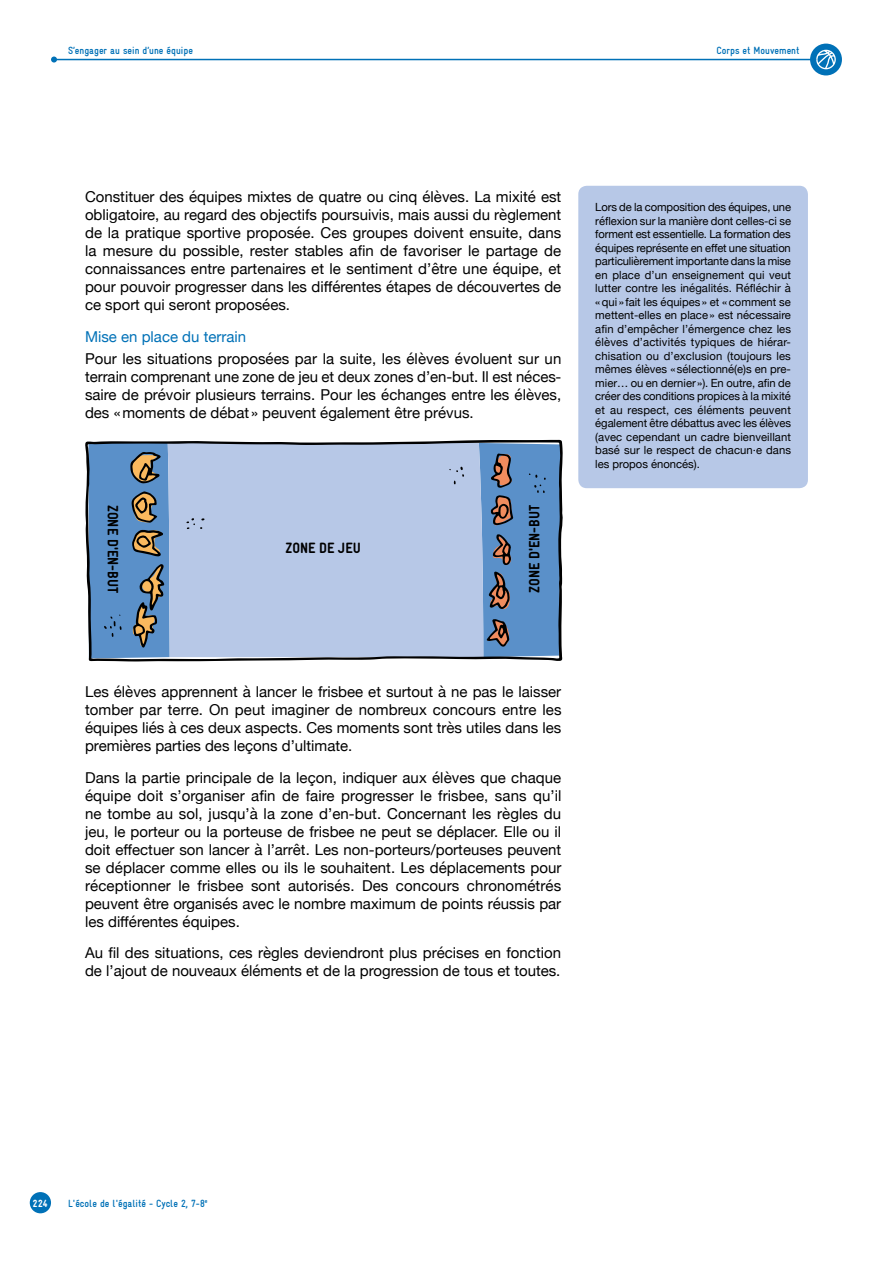
<style>
.page{position:relative;width:893px;height:1263px;background:#fff}
.page>*{position:absolute;margin:0;border:0;box-sizing:border-box;transform-origin:0 0}
.t1{font:15px/18px "Helvetica Neue";color:#000;text-align:justify}
.t2{font:900 condensed 15px "Gravur";color:#000}
.t3{font:15px "Helvetica Neue";color:#0071b7}
.t4{font:11.25px/13.5px "Helvetica Neue";letter-spacing:.005em;color:#000;text-align:justify}
.t5{font:700 condensed 10.5px "Gravur";color:#0071b7}
.t6{font:900 condensed 10.5px "Gravur";color:#fff}
</style>
<div class="page">
<hr style="left:54px;top:59px;width:763px;height:1px;background:#0071b7">
<svg style="left:51px;top:57px;width:6px;height:6px"></svg>
<div style="left:30px;top:1192px;width:21px;height:21px;background:#0071b7;border-radius:50%"></div>
<svg style="left:810px;top:44px;width:32px;height:31px"></svg>
<svg style="left:85px;top:440px;width:478px;height:221px;background:#96adce"></svg>
<div style="left:578px;top:186px;width:230px;height:302px;background:#b7c8e7;border-radius:9px"></div>
<p class="t5" style="left:68px;top:45px;width:126px">S’engager au sein d’une équipe</p>
<p class="t5" style="left:716px;top:45px;width:84px">Corps et Mouvement</p>
<p class="t1" style="left:85px;top:189px;width:478px">Constituer des équipes mixtes de quatre ou cinq élèves. La mixité est obligatoire, au regard des objectifs poursuivis, mais aussi du règlement de la pratique sportive proposée. Ces groupes doivent ensuite, dans la mesure du possible, rester stables afin de favoriser le partage de connaissances entre partenaires et le sentiment d’être une équipe, et pour pouvoir progresser dans les différentes étapes de découvertes de ce sport qui seront proposées.</p>
<p class="t3" style="left:85px;top:325px;width:163px">Mise en place du terrain</p>
<p class="t1" style="left:85px;top:351px;width:478px">Pour les situations proposées par la suite, les élèves évoluent sur un terrain comprenant une zone de jeu et deux zones d’en-but. Il est néces&shy;saire de prévoir plusieurs terrains. Pour les échanges entre les élèves, des «moments de débat » peuvent également être prévus.</p>
<p class="t2" style="left:121px;top:505px;width:90px;rotate:90deg">ZONE D'EN-BUT</p>
<p class="t2" style="left:285px;top:540px;width:77px">ZONE DE JEU</p>
<p class="t2" style="left:526px;top:593px;width:90px;rotate:-90deg">ZONE D'EN-BUT</p>
<p class="t4" style="left:595px;top:201px;width:197px">Lors de la composition des équipes, une réflexion sur la manière dont celles-ci se forment est essentielle. La formation des équipes représente en effet une situation particulièrement importante dans la mise en place d’un enseignement qui veut lutter contre les inégalités. Réfléchir à «qui » fait les équipes » et «comment se mettent-elles en place» est nécessaire afin d’empêcher l’émergence chez les élèves d’activités typiques de hiérar&shy;chisation ou d’exclusion (toujours les mêmes élèves « sélectionné(e)s en pre&shy;mier… ou en dernier »). En outre, afin de créer des conditions propices à la mixité et au respect, ces éléments peuvent également être débattus avec les élèves (avec cependant un cadre bienveillant basé sur le respect de chacun∙e dans les propos énoncés).</p>
<p class="t1" style="left:85px;top:684px;width:478px">Les élèves apprennent à lancer le frisbee et surtout à ne pas le laisser tomber par terre. On peut imaginer de nombreux concours entre les équipes liés à ces deux aspects. Ces moments sont très utiles dans les premières parties des leçons d’ultimate.</p>
<p class="t1" style="left:85px;top:769px;width:478px">Dans la partie principale de la leçon, indiquer aux élèves que chaque équipe doit s’organiser afin de faire progresser le frisbee, sans qu’il ne tombe au sol, jusqu’à la zone d’en-but. Concernant les règles du jeu, le porteur ou la porteuse de frisbee ne peut se déplacer. Elle ou il doit effectuer son lancer à l’arrêt. Les non-porteurs/porteuses peuvent se déplacer comme elles ou ils le souhaitent. Les déplacements pour réceptionner le frisbee sont autorisés. Des concours chronométrés peuvent être organisés avec le nombre maximum de points réussis par les différentes équipes.</p>
<p class="t1" style="left:85px;top:945px;width:478px">Au fil des situations, ces règles deviendront plus précises en fonction de l’ajout de nouveaux éléments et de la progression de tous et toutes.</p>
<p class="t6" style="left:33px;top:1197px;width:16px">224</p>
<p class="t5" style="left:68px;top:1197px;width:141px">L'école de l'égalité - Cycle 2, 7-8<sup>e</sup></p>
</div>
